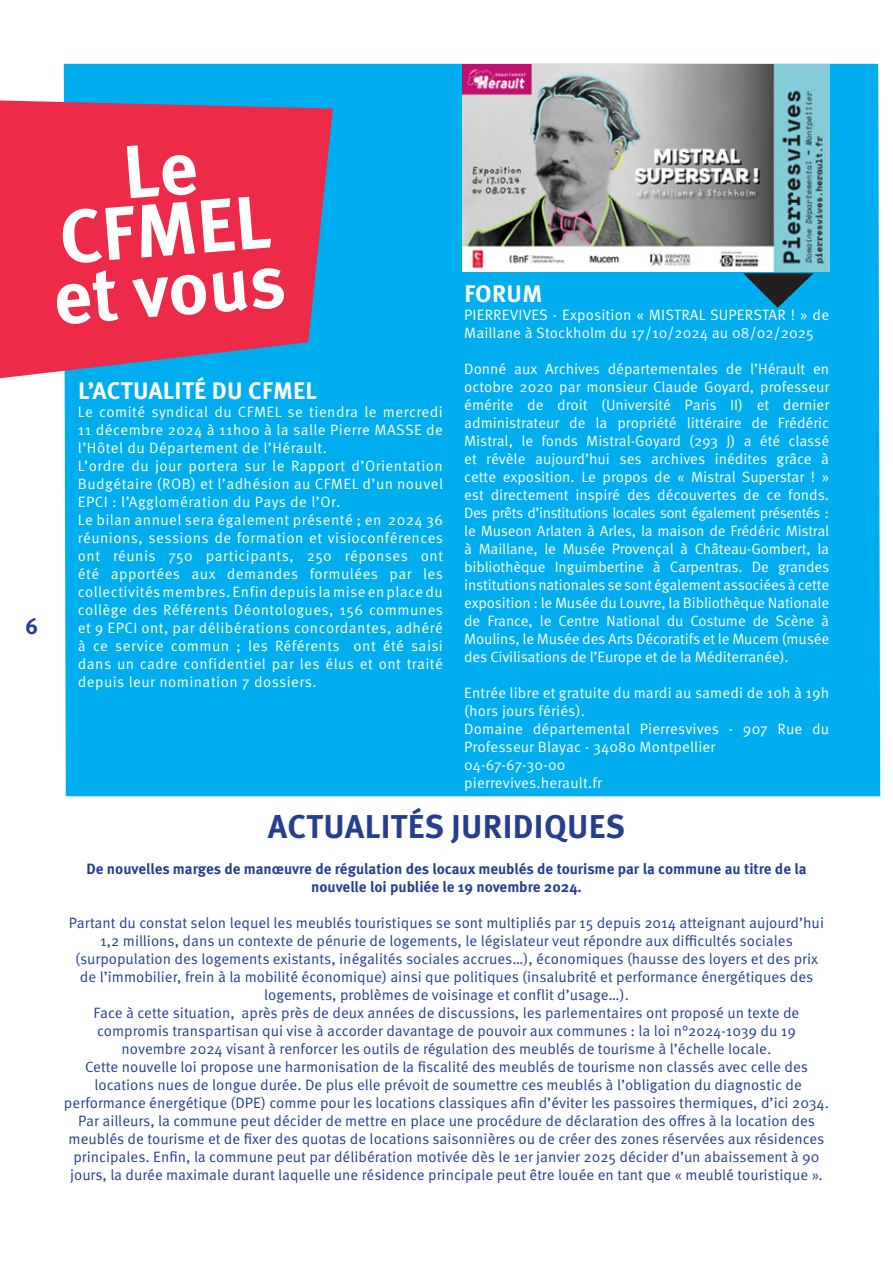
<style>
.page{position:relative;width:893px;height:1263px;background:#fff}
.page>*{position:absolute;margin:0;border:0;box-sizing:border-box;transform-origin:0 0}
.t1{font:700 75px "Meta Pro";color:#fff}
.t2{font:700 33px "Meta Pro";letter-spacing:.01em;color:#253f8e}
.t3{font:700 24px "Meta Pro";letter-spacing:.01em;color:#fff}
.t4{font:700 22.5px "Meta Pro";color:#253f8e}
.t5{font:15px/18px "Meta Pro Norm";letter-spacing:.01em;color:#fff;text-align:justify}
.t6{font:15px/18px "Meta Pro Norm";color:#253f8e;text-align:center}
.t7{font:700 15px/18px "Meta Pro";color:#253f8e;text-align:center}
</style>
<div class="page">
<div style="left:64px;top:64px;width:816px;height:732px;background:#00aeef"></div>
<svg style="left:0;top:100px;width:333px;height:278px;background:#d13a5b"></svg>
<img style="left:463px;top:64px;width:366px;height:208px">
<svg style="left:743px;top:273px;width:71px;height:35px;background:#116789"></svg>
<div style="left:127px;top:144px;width:70px;height:54px;background:#ed2a47"></div>
<p class="t4" style="left:25px;top:608px;width:15px">6</p>
<p class="t1" style="left:54px;top:180px;width:213px;rotate:-5deg">CFMEL</p>
<p class="t1" style="left:48px;top:241px;width:235px;rotate:-5deg">et vous</p>
<p class="t3" style="left:78px;top:372px;width:240px">L’ACTUALITÉ DU CFMEL</p>
<p class="t5" style="left:78px;top:402px;width:367px">Le comité syndical du CFMEL se tiendra le mercredi 11 décembre 2024 à 11h00 à la salle Pierre MASSE de l’Hôtel du Département de l’Hérault.</p>
<p class="t5" style="left:78px;top:456px;width:367px">L’ordre du jour portera sur le Rapport d’Orientation Budgétaire (ROB) et l’adhésion au CFMEL d’un nouvel EPCI : l’Agglomération du Pays de l’Or.</p>
<p class="t5" style="left:78px;top:510px;width:367px">Le bilan annuel sera également présenté ; en 2024 36 réunions, sessions de formation et visioconférences ont réunis 750 participants, 250 réponses ont été apportées aux demandes formulées par les collectivités membres. Enfin depuis la mise en place du collège des Référents Déontologues, 156 communes et 9 EPCI ont, par délibérations concordantes, adhéré à ce service commun ; les Référents ont été saisi dans un cadre confidentiel par les élus et ont traité depuis leur nomination 7 dossiers.</p>
<p class="t3" style="left:464px;top:275px;width:79px">FORUM</p>
<p class="t5" style="left:464px;top:305px;width:366px">PIERREVIVES - Exposition « MISTRAL SUPERSTAR ! » de<br>Maillane à Stockholm du 17/10/2024 au 08/02/2025</p>
<p class="t5" style="left:464px;top:359px;width:367px">Donné aux Archives départementales de l’Hérault en octobre 2020 par monsieur Claude Goyard, professeur émérite de droit (Université Paris II) et dernier administrateur de la propriété littéraire de Frédéric Mistral, le fonds Mistral-Goyard (293 J) a été classé et révèle aujourd’hui ses archives inédites grâce à cette exposition. Le propos de « Mistral Superstar ! » est directement inspiré des découvertes de ce fonds.<br>Des prêts d’institutions locales sont également présentés : le Museon Arlaten à Arles, la maison de Frédéric Mistral à Maillane, le Musée Provençal à Château-Gombert, la bibliothèque Inguimbertine à Carpentras. De grandes institutions nationales se sont également associées à cette exposition : le Musée du Louvre, la Bibliothèque Nationale de France, le Centre National du Costume de Scène à Moulins, le Musée des Arts Décoratifs et le Mucem (musée des Civilisations de l’Europe et de la Méditerranée).</p>
<p class="t5" style="left:464px;top:683px;width:367px">Entrée libre et gratuite du mardi au samedi de 10h à 19h (hors jours fériés).</p>
<p class="t5" style="left:464px;top:719px;width:366px">Domaine départemental Pierresvives - 907 Rue du<br>Professeur Blayac - 34080 Montpellier</p>
<p class="t5" style="left:464px;top:755px;width:103px">04-67-67-30-00</p>
<p class="t5" style="left:464px;top:773px;width:139px">pierrevives.herault.fr</p>
<p class="t2" style="left:268px;top:801px;width:359px">ACTUALITÉS JURIDIQUES</p>
<p class="t7" style="left:86px;top:859px;width:722px">De nouvelles marges de manœuvre de régulation des locaux meublés de tourisme par la commune au titre de la nouvelle loi publiée le 19 novembre 2024.</p>
<p class="t6" style="left:69px;top:913px;width:757px">Partant du constat selon lequel les meublés touristiques se sont multipliés par 15 depuis 2014 atteignant aujourd’hui 1,2 millions, dans un contexte de pénurie de logements, le législateur veut répondre aux difficultés sociales (surpopulation des logements existants, inégalités sociales accrues…), économiques (hausse des loyers et des prix de l’immobilier, frein à la mobilité économique) ainsi que politiques (insalubrité et performance énergétiques des logements, problèmes de voisinage et conflit d’usage…).</p>
<p class="t6" style="left:94px;top:1003px;width:707px">Face à cette situation, après près de deux années de discussions, les parlementaires ont proposé un texte de compromis transpartisan qui vise à accorder davantage de pouvoir aux communes : la loi n°2024-1039 du 19 novembre 2024 visant à renforcer les outils de régulation des meublés de tourisme à l’échelle locale.</p>
<p class="t6" style="left:85px;top:1057px;width:724px">Cette nouvelle loi propose une harmonisation de la fiscalité des meublés de tourisme non classés avec celle des</p>
<p class="t6" style="left:64px;top:1075px;width:766px">locations nues de longue durée. De plus elle prévoit de soumettre ces meublés à l’obligation du diagnostic de performance énergétique (DPE) comme pour les locations classiques afin d’éviter les passoires thermiques, d’ici 2034.<br>Par ailleurs, la commune peut décider de mettre en place une procédure de déclaration des offres à la location des meublés de tourisme et de fixer des quotas de locations saisonnières ou de créer des zones réservées aux résidences principales. Enfin, la commune peut par délibération motivée dès le 1er janvier 2025 décider d’un abaissement à 90 jours, la durée maximale durant laquelle une résidence principale peut être louée en tant que « meublé touristique ».</p>
</div>
